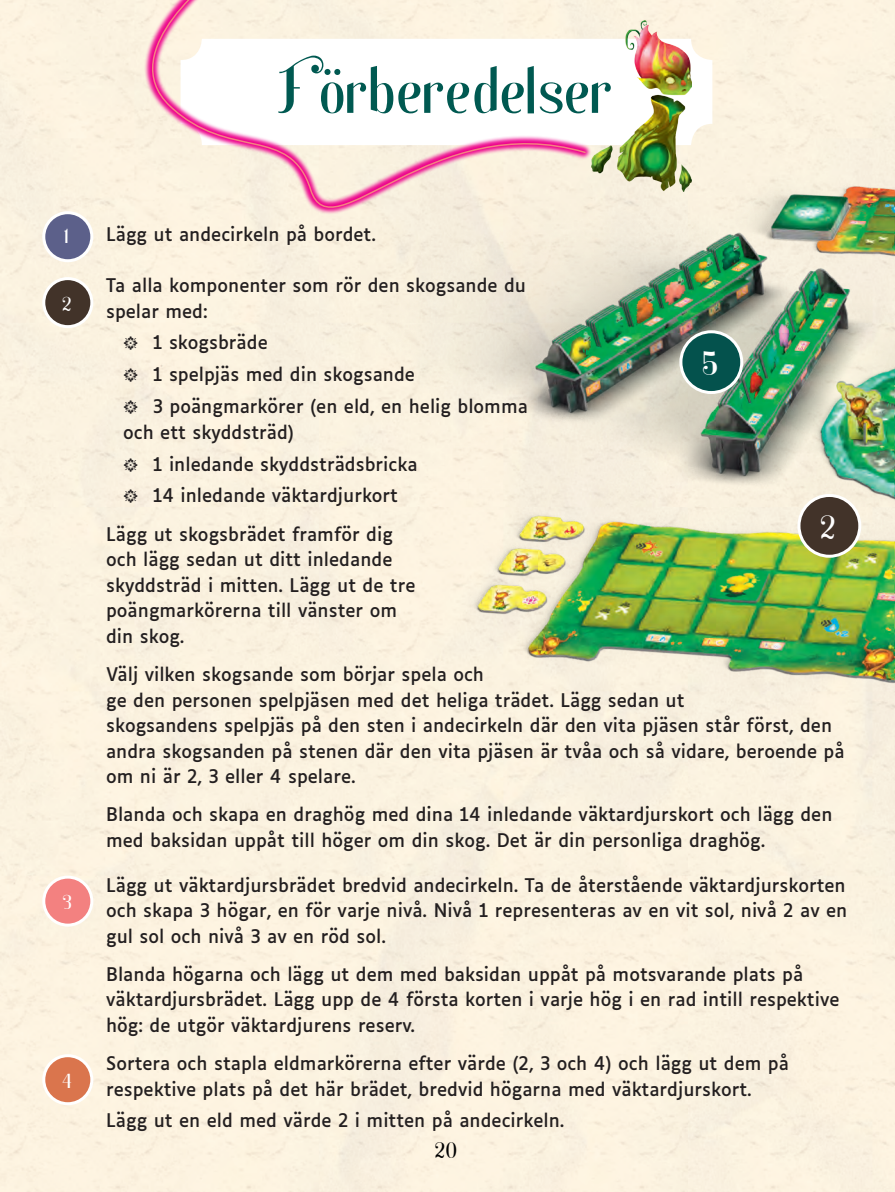
<style>
.page{position:relative;width:895px;height:1192px;background:#fff}
.page>*{position:absolute;margin:0;border:0;box-sizing:border-box;transform-origin:0 0}
.t1{font:90px "Natural Regular Jere";color:#005951}
.t2{font:45px "Natural Regular Jere";color:#fff}
.t3{font:30px "Natural Regular Jere";color:#000001}
.t4{font:27px "Natural Regular Jere";color:#fff}
.t5{font:18px/25.5px "Luciole";color:#231f20}
.s1{font-family:"Minion Pro Disp"}
</style>
<div class="page">
<img style="left:360px;top:0;width:534px;height:990px">
<svg style="left:180px;top:39px;width:532px;height:106px"></svg>
<img style="left:597px;top:21px;width:94px;height:170px">
<svg style="left:587px;top:0;width:10px;height:235px;fill:#faf2e1"></svg>
<svg style="left:111px;top:0;width:476px;height:258px"></svg>
<div style="left:44px;top:213px;width:48px;height:48px;background:#5c608a;border-radius:50%"></div>
<div style="left:42px;top:211px;width:51px;height:51px;border:3px solid #fff;border-radius:50%"></div>
<div style="left:44px;top:279px;width:48px;height:48px;background:#423329;border-radius:50%"></div>
<div style="left:42px;top:277px;width:51px;height:51px;border:3px solid #fff;border-radius:50%"></div>
<div style="left:44px;top:877px;width:48px;height:48px;background:#f38180;border-radius:50%"></div>
<div style="left:42px;top:876px;width:51px;height:51px;border:3px solid #fff;border-radius:50%"></div>
<div style="left:44px;top:1056px;width:48px;height:48px;background:#da754d;border-radius:50%"></div>
<div style="left:42px;top:1054px;width:51px;height:51px;border:3px solid #fff;border-radius:50%"></div>
<div style="left:798px;top:495px;width:61px;height:61px;background:#423329;border-radius:50%"></div>
<div style="left:797px;top:494px;width:64px;height:64px;border:3px solid #fff;border-radius:50%"></div>
<div style="left:680px;top:332px;width:61px;height:61px;background:#04524d;border-radius:50%"></div>
<div style="left:679px;top:330px;width:64px;height:64px;border:3px solid #fff;border-radius:50%"></div>
<p class="t1" style="left:278px;top:47px;width:338px">Förberedelser</p>
<p class="t4" style="left:65px;top:223px;width:6px">1</p>
<p class="t4" style="left:63px;top:291px;width:11px">2</p>
<p class="t4" style="left:63px;top:889px;width:11px">3</p>
<p class="t4" style="left:63px;top:1068px;width:11px">4</p>
<p class="t5" style="left:106px;top:220px;width:271px">Lägg ut andecirkeln på bordet.</p>
<p class="t5" style="left:106px;top:271px;width:421px">Ta alla komponenter som rör den skogsande du spelar med:</p>
<p class="t5" style="left:123px;top:328px;width:146px"><span class="s1">ӵ</span> 1 skogsbräde</p>
<p class="t5" style="left:123px;top:360px;width:293px"><span class="s1">ӵ</span> 1 spelpjäs med din skogsande</p>
<p class="t5" style="left:123px;top:392px;width:406px"><span class="s1">ӵ</span> 3 poängmarkörer (en eld, en helig blomma och ett skyddsträd)</p>
<p class="t5" style="left:123px;top:450px;width:296px"><span class="s1">ӵ</span> 1 inledande skyddsträdsbricka</p>
<p class="t5" style="left:123px;top:481px;width:276px"><span class="s1">ӵ</span> 14 inledande väktardjurkort</p>
<p class="t2" style="left:703px;top:341px;width:18px">5</p>
<p class="t2" style="left:821px;top:505px;width:18px">2</p>
<p class="t5" style="left:106px;top:520px;width:311px">Lägg ut skogsbrädet framför dig och lägg sedan ut ditt inledande skyddsträd i mitten. Lägg ut de tre poängmarkörerna till vänster om din skog.</p>
<p class="t5" style="left:106px;top:660px;width:740px">Välj vilken skogsande som börjar spela och<br>ge den personen spelpjäsen med det heliga trädet. Lägg sedan ut<br>skogsandens spelpjäs på den sten i andecirkeln där den vita pjäsen står först, den andra skogsanden på stenen där den vita pjäsen är tvåa och så vidare, beroende på om ni är 2, 3 eller 4 spelare.</p>
<p class="t5" style="left:106px;top:800px;width:727px">Blanda och skapa en draghög med dina 14 inledande väktardjurskort och lägg den med baksidan uppåt till höger om din skog. Det är din personliga draghög.</p>
<p class="t5" style="left:106px;top:870px;width:742px;text-align:justify">Lägg ut väktardjursbrädet bredvid andecirkeln. Ta de återstående väktardjurskorten och skapa 3 högar, en för varje nivå. Nivå 1 representeras av en vit sol, nivå 2 av en gul sol och nivå 3 av en röd sol.</p>
<p class="t5" style="left:106px;top:960px;width:734px">Blanda högarna och lägg ut dem med baksidan uppåt på motsvarande plats på väktardjursbrädet. Lägg upp de 4 första korten i varje hög i en rad intill respektive hög: de utgör väktardjurens reserv.</p>
<p class="t5" style="left:106px;top:1049px;width:684px">Sortera och stapla eldmarkörerna efter värde (2, 3 och 4) och lägg ut dem på respektive plats på det här brädet, bredvid högarna med väktardjurskort.</p>
<p class="t5" style="left:106px;top:1106px;width:460px">Lägg ut en eld med värde 2 i mitten på andecirkeln.</p>
<h3 class="t3" style="left:435px;top:1136px;width:24px">20</h3>
</div>
